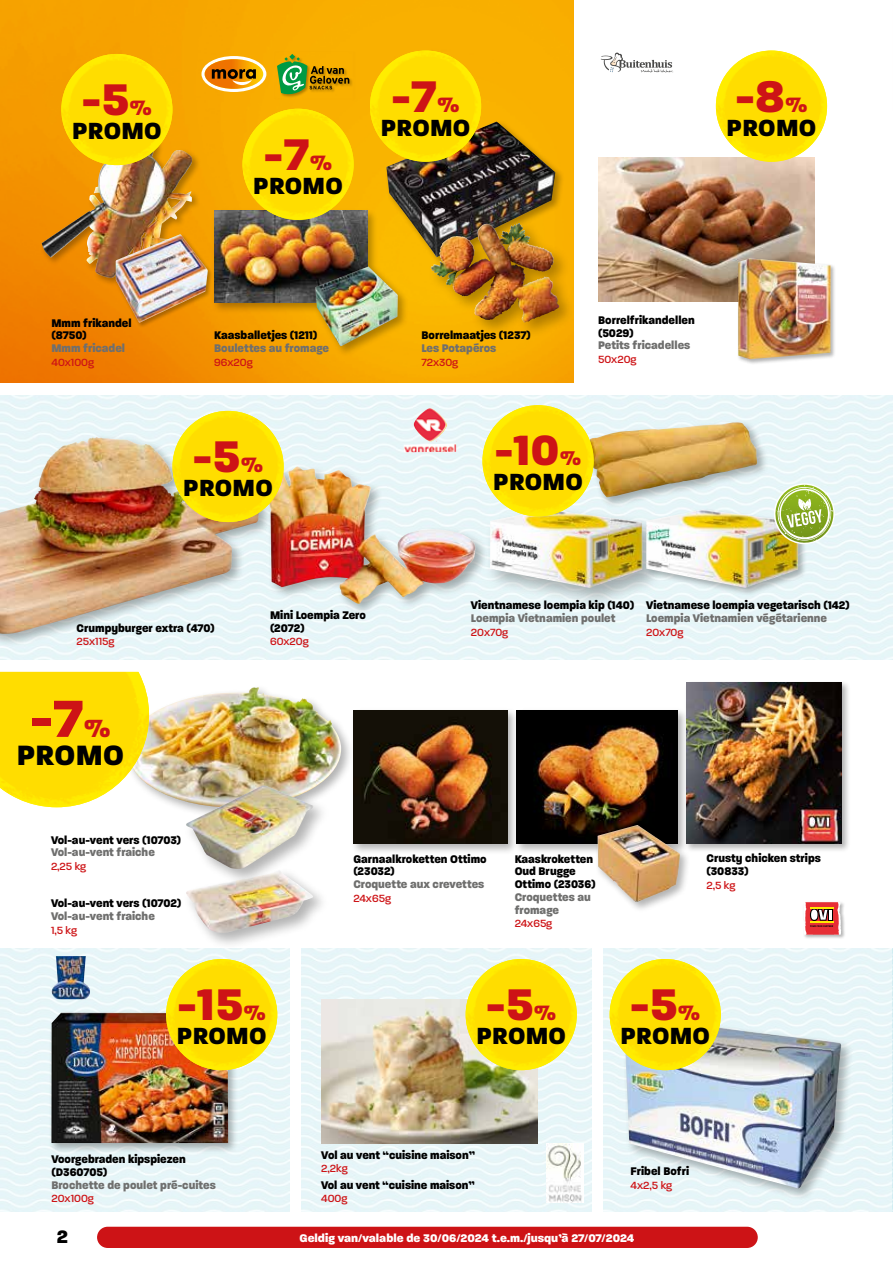
<style>
.page{position:relative;width:893px;height:1263px;background:#fff}
.page>*{position:absolute;margin:0;border:0;box-sizing:border-box;transform-origin:0 0}
.t1{font:800 56.4px "Paralucent";color:#cd1316}
.t2{font:800 47.85px "Paralucent";color:#cd1316}
.t3{font:800 45.75px "Paralucent";color:#cd1316}
.t4{font:800 30.15px "Paralucent";letter-spacing:.01em;color:#000}
.t5{font:800 25.2px "Paralucent";letter-spacing:.01em;color:#000}
.t6{font:800 19.5px "Paralucent";color:#000}
.t7{font:800 12px/12.8px "Paralucent";color:#000;scale:.95 1}
.t8{font:800 12px/12.8px "Paralucent";color:#6f6f6e;scale:.95 1}
.t9{font:800 12px "Paralucent";color:#fff}
.t10{font:500 11.25px "Paralucent";color:#cd1316}
.s1{font-size:22.5px}
.s2{font-size:26.85px}
.s3{font-size:21.45px}
</style>
<div class="page">
<img style="left:0;top:0;width:573px;height:383px">
<div style="left:97px;top:1227px;width:661px;height:21px;background:#cd1316;border-radius:11px"></div>
<img style="left:0;top:395px;width:893px;height:264px">
<img style="left:0;top:948px;width:289px;height:264px">
<img style="left:302px;top:948px;width:289px;height:264px">
<img style="left:604px;top:948px;width:288px;height:264px">
<hr style="left:892px;top:948px;width:1px;height:264px;background:#dff0f2">
<div style="left:40px;top:134px;width:161px;height:158px;background:#000;opacity:.3"></div>
<img style="left:42px;top:136px;width:150px;height:148px">
<img style="left:61px;top:54px;width:111px;height:111px;border-radius:56px">
<div style="left:211px;top:208px;width:167px;height:106px;background:#000;opacity:.3"></div>
<img style="left:214px;top:211px;width:153px;height:92px">
<div style="left:313px;top:264px;width:96px;height:93px;background:#000;opacity:.3"></div>
<img style="left:315px;top:266px;width:83px;height:80px">
<img style="left:242px;top:109px;width:112px;height:111px;border-radius:56px">
<div style="left:385px;top:120px;width:180px;height:147px;background:#000;opacity:.3"></div>
<img style="left:386px;top:122px;width:169px;height:135px">
<div style="left:428px;top:219px;width:148px;height:121px;background:#000;opacity:.3"></div>
<img style="left:480px;top:223px;width:39px;height:17px">
<img style="left:370px;top:51px;width:111px;height:111px;border-radius:56px">
<img style="left:598px;top:158px;width:216px;height:144px">
<img style="left:716px;top:51px;width:111px;height:111px;border-radius:56px">
<div style="left:49px;top:1010px;width:190px;height:143px;background:#000;opacity:.3"></div>
<img style="left:51px;top:1013px;width:177px;height:130px">
<img style="left:321px;top:999px;width:216px;height:144px">
<div style="left:262px;top:464px;width:226px;height:152px;background:#000;opacity:.3"></div>
<img style="left:272px;top:466px;width:205px;height:138px">
<div style="left:587px;top:420px;width:181px;height:88px;background:#000;opacity:.3"></div>
<img style="left:589px;top:422px;width:168px;height:75px">
<div style="left:485px;top:505px;width:178px;height:103px;background:#000;opacity:.3"></div>
<img style="left:490px;top:509px;width:153px;height:79px">
<img style="left:482px;top:405px;width:112px;height:111px;border-radius:56px">
<div style="left:644px;top:508px;width:163px;height:89px;background:#000;opacity:.3"></div>
<img style="left:646px;top:509px;width:152px;height:79px">
<div style="left:124px;top:684px;width:230px;height:136px;background:#000;opacity:.3"></div>
<img style="left:149px;top:687px;width:192px;height:120px">
<div style="left:183px;top:867px;width:146px;height:83px;background:#000;opacity:.3"></div>
<img style="left:185px;top:886px;width:129px;height:48px">
<div style="left:351px;top:707px;width:168px;height:148px;background:#000;opacity:.3"></div>
<img style="left:353px;top:710px;width:154px;height:133px">
<div style="left:514px;top:707px;width:175px;height:148px;background:#000;opacity:.3"></div>
<img style="left:516px;top:710px;width:161px;height:133px">
<div style="left:595px;top:823px;width:96px;height:90px;background:#000;opacity:.3"></div>
<img style="left:598px;top:825px;width:82px;height:77px">
<div style="left:183px;top:782px;width:147px;height:104px;background:#000;opacity:.3"></div>
<div style="left:684px;top:681px;width:167px;height:171px;background:#000;opacity:.3"></div>
<img style="left:686px;top:683px;width:156px;height:160px">
<div style="left:115px;top:233px;width:98px;height:95px;background:#000;opacity:.3"></div>
<img style="left:116px;top:234px;width:92px;height:89px">
<svg style="left:201px;top:56px;width:65px;height:36px"></svg>
<svg style="left:205px;top:59px;width:58px;height:30px;background:#d08c28"></svg>
<div style="left:273px;top:50px;width:84px;height:52px;background:#f8af00"></div>
<svg style="left:277px;top:54px;width:75px;height:43px"></svg>
<div style="left:737px;top:257px;width:99px;height:108px;background:#000;opacity:.3"></div>
<img style="left:738px;top:258px;width:92px;height:101px">
<svg style="left:601px;top:53px;width:72px;height:20px"></svg>
<img style="left:404px;top:408px;width:52px;height:44px">
<img style="left:0;top:672px;width:149px;height:135px">
<div style="left:802px;top:901px;width:44px;height:38px;background:#000;opacity:.3"></div>
<svg style="left:803px;top:902px;width:38px;height:33px"></svg>
<div style="left:622px;top:1021px;width:232px;height:180px;background:#000;opacity:.3"></div>
<img style="left:625px;top:1024px;width:216px;height:164px">
<img style="left:610px;top:959px;width:111px;height:111px;border-radius:56px">
<img style="left:466px;top:959px;width:111px;height:111px;border-radius:56px">
<img style="left:166px;top:959px;width:111px;height:111px;border-radius:56px">
<img style="left:51px;top:956px;width:39px;height:43px">
<img style="left:547px;top:1143px;width:37px;height:59px">
<div style="left:0;top:434px;width:272px;height:213px;background:#000;opacity:.3"></div>
<img style="left:0;top:437px;width:259px;height:197px">
<img style="left:172px;top:411px;width:112px;height:111px;border-radius:56px">
<svg style="left:775px;top:485px;width:59px;height:58px"></svg>
<h2 class="t2" style="left:82px;top:71px;width:72px">-5<span class="s1">%</span></h2>
<h3 class="t5" style="left:72px;top:116px;width:91px">PROMO</h3>
<h2 class="t2" style="left:264px;top:125px;width:70px">-7<span class="s1">%</span></h2>
<h3 class="t5" style="left:253px;top:170px;width:91px">PROMO</h3>
<h2 class="t2" style="left:391px;top:67px;width:70px">-7<span class="s1">%</span></h2>
<h3 class="t5" style="left:381px;top:112px;width:91px">PROMO</h3>
<h2 class="t2" style="left:735px;top:67px;width:74px">-8<span class="s1">%</span></h2>
<h3 class="t5" style="left:727px;top:112px;width:91px">PROMO</h3>
<p class="t7" style="left:51px;top:316px;width:86px">Mmm frikandel (8750)</p>
<p class="t8" style="left:51px;top:342px;width:79px">Mmm fricadel</p>
<p class="t10" style="left:51px;top:355px;width:44px">40x100g</p>
<p class="t7" style="left:214px;top:329px;width:110px">Kaasballetjes (1211)</p>
<p class="t8" style="left:214px;top:342px;width:123px">Boulettes au fromage</p>
<p class="t10" style="left:214px;top:355px;width:40px">96x20g</p>
<h2 class="t2" style="left:193px;top:427px;width:72px">-5<span class="s1">%</span></h2>
<h3 class="t5" style="left:183px;top:472px;width:91px">PROMO</h3>
<p class="t7" style="left:77px;top:621px;width:147px">Crumpyburger extra (470)</p>
<p class="t10" style="left:77px;top:635px;width:39px">25x115g</p>
<h1 class="t1" style="left:30px;top:684px;width:82px">-7<span class="s2">%</span></h1>
<h3 class="t4" style="left:17px;top:737px;width:109px">PROMO</h3>
<p class="t7" style="left:270px;top:609px;width:102px">Mini Loempia Zero (2072)</p>
<p class="t10" style="left:270px;top:635px;width:40px">60x20g</p>
<p class="t7" style="left:421px;top:329px;width:117px">Borrelmaatjes (1237)</p>
<p class="t8" style="left:421px;top:342px;width:80px">Les Potapéros</p>
<p class="t10" style="left:421px;top:355px;width:38px">72x30g</p>
<p class="t7" style="left:598px;top:314px;width:103px">Borrelfrikandellen (5029)</p>
<p class="t8" style="left:598px;top:339px;width:99px">Petits fricadelles</p>
<p class="t10" style="left:598px;top:353px;width:40px">50x20g</p>
<h3 class="t3" style="left:495px;top:423px;width:88px">-10<span class="s3">%</span></h3>
<h3 class="t5" style="left:493px;top:467px;width:91px">PROMO</h3>
<p class="t7" style="left:471px;top:599px;width:173px">Vientnamese loempia kip (140)</p>
<p class="t8" style="left:471px;top:612px;width:154px">Loempia Vietnamien poulet</p>
<p class="t10" style="left:471px;top:625px;width:39px">20x70g</p>
<p class="t7" style="left:646px;top:599px;width:216px">Vietnamese loempia vegetarisch (142)</p>
<p class="t8" style="left:646px;top:612px;width:192px">Loempia Vietnamien végétarienne</p>
<p class="t10" style="left:646px;top:625px;width:39px">20x70g</p>
<p class="t7" style="left:51px;top:833px;width:138px">Vol-au-vent vers (10703)</p>
<p class="t8" style="left:51px;top:846px;width:111px">Vol-au-vent fraiche</p>
<p class="t10" style="left:51px;top:859px;width:37px">2,25 kg</p>
<p class="t7" style="left:706px;top:852px;width:122px">Crusty chicken strips (30833)</p>
<p class="t10" style="left:706px;top:878px;width:30px">2,5 kg</p>
<p class="t7" style="left:353px;top:852px;width:142px">Garnaalkroketten Ottimo (23032)</p>
<p class="t8" style="left:353px;top:878px;width:139px">Croquette aux crevettes</p>
<p class="t10" style="left:353px;top:891px;width:39px">24x65g</p>
<p class="t7" style="left:515px;top:852px;width:87px">Kaaskroketten<br>Oud Brugge<br>Ottimo (23036)</p>
<p class="t8" style="left:515px;top:891px;width:82px">Croquettes au fromage</p>
<p class="t10" style="left:515px;top:917px;width:39px">24x65g</p>
<p class="t7" style="left:51px;top:897px;width:139px">Vol-au-vent vers (10702)</p>
<p class="t8" style="left:51px;top:910px;width:111px">Vol-au-vent fraiche</p>
<p class="t10" style="left:51px;top:923px;width:28px">1,5 kg</p>
<h2 class="t2" style="left:177px;top:975px;width:90px">-15<span class="s1">%</span></h2>
<h2 class="t2" style="left:486px;top:975px;width:72px">-5<span class="s1">%</span></h2>
<h2 class="t2" style="left:630px;top:975px;width:72px">-5<span class="s1">%</span></h2>
<h3 class="t5" style="left:177px;top:1020px;width:91px">PROMO</h3>
<h3 class="t5" style="left:476px;top:1020px;width:91px">PROMO</h3>
<h3 class="t5" style="left:620px;top:1020px;width:91px">PROMO</h3>
<p class="t7" style="left:51px;top:1153px;width:143px">Voorgebraden kipspiezen (D360705)</p>
<p class="t8" style="left:51px;top:1178px;width:174px">Brochette de poulet pré-cuites</p>
<p class="t10" style="left:51px;top:1192px;width:44px">20x100g</p>
<p class="t7" style="left:321px;top:1148px;width:163px">Vol au vent “cuisine maison”</p>
<p class="t10" style="left:321px;top:1162px;width:28px">2,2kg</p>
<p class="t7" style="left:321px;top:1178px;width:163px">Vol au vent “cuisine maison”</p>
<p class="t10" style="left:321px;top:1192px;width:28px">400g</p>
<p class="t7" style="left:631px;top:1165px;width:63px">Fribel Bofri</p>
<p class="t10" style="left:631px;top:1178px;width:43px">4x2,5 kg</p>
<h3 class="t6" style="left:57px;top:1225px;width:13px">2</h3>
<p class="t9" style="left:299px;top:1231px;width:336px">Geldig van/valable de 30/06/2024 t.e.m./jusqu’à 27/07/2024</p>
</div>
